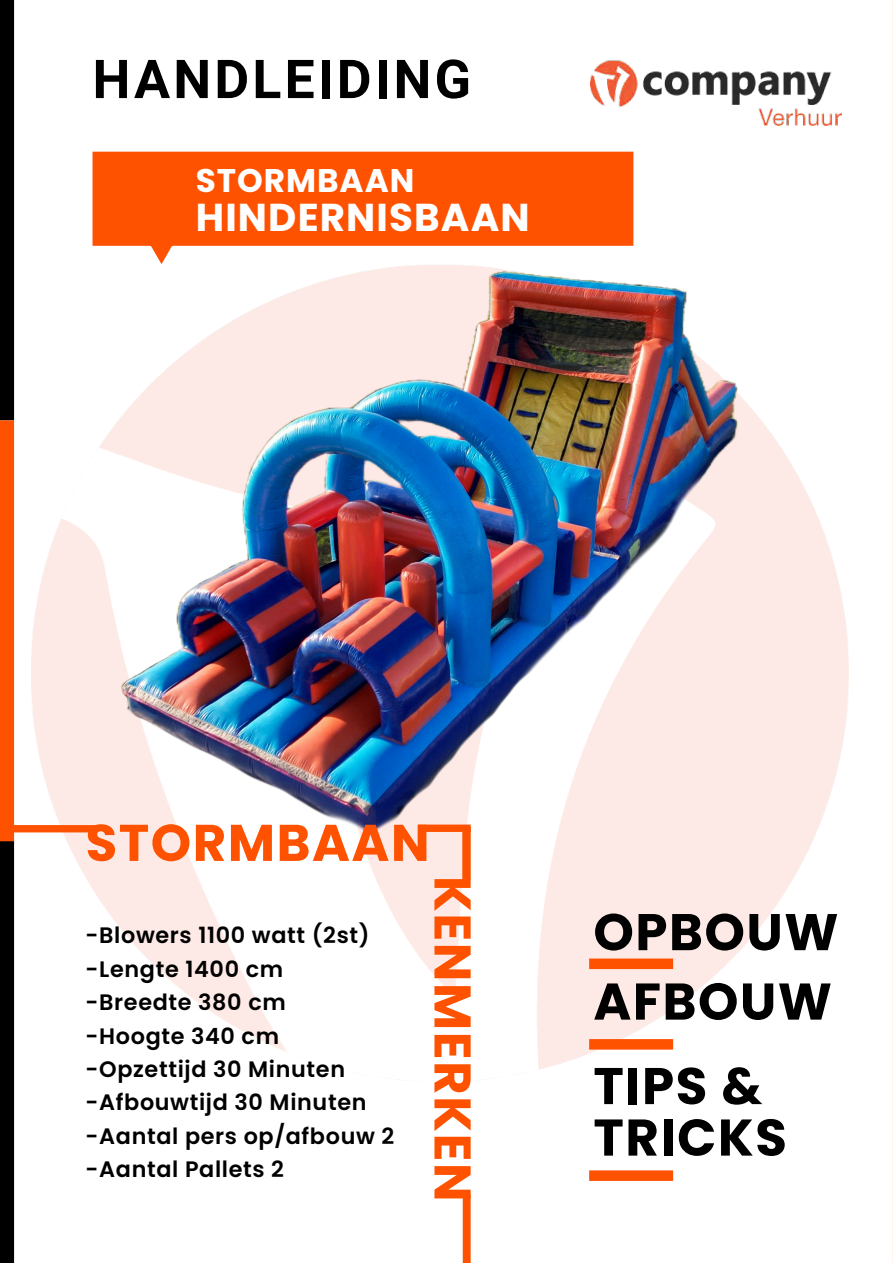
<style>
.page{position:relative;width:893px;height:1263px;background:#fff}
.page>*{position:absolute;margin:0;border:0;box-sizing:border-box;transform-origin:0 0}
.t1{font:700 53.7px "Roboto";letter-spacing:.06em;color:#000}
.t2{font:700 51.45px/69.4px "Poppins";letter-spacing:.03em;color:#000}
.t3{font:700 51.45px "Poppins";letter-spacing:.03em;color:#ff5200}
.t4{font:700 38.85px "Poppins";letter-spacing:.03em;color:#fff}
.t5{font:700 32.7px "Poppins";letter-spacing:.03em;color:#fff}
.t6{font:600 22.35px/33.5px "Poppins";letter-spacing:.03em;color:#000}
</style>
<div class="page">
<div style="left:0;top:841px;width:14px;height:422px;background:#000"></div>
<img style="left:0;top:0;width:893px;height:1034px">
<div style="left:418px;top:824px;width:53px;height:8px;background:#ff5200"></div>
<div style="left:462px;top:827px;width:9px;height:53px;background:#ff5200"></div>
<div style="left:4px;top:825px;width:92px;height:7px;background:#ff5200"></div>
<div style="left:463px;top:1195px;width:8px;height:68px;background:#ff5200"></div>
<div style="left:589px;top:958px;width:84px;height:11px;background:#ff5200"></div>
<div style="left:589px;top:1039px;width:84px;height:10px;background:#ff5200"></div>
<div style="left:589px;top:1170px;width:84px;height:11px;background:#ff5200"></div>
<h1 class="t1" style="left:93px;top:41px;width:380px">HANDLEIDING</h1>
<h3 class="t5" style="left:196px;top:162px;width:220px">STORMBAAN</h3>
<h3 class="t4" style="left:196px;top:195px;width:335px">HINDERNISBAAN</h3>
<h2 class="t3" style="left:86px;top:813px;width:346px">STORMBAAN</h2>
<p class="t6" style="left:86px;top:919px;width:310px">-Blowers 1100 watt (2st) -Lengte 1400 cm -Breedte 380 cm<br>-Hoogte 340 cm -Opzettijd 30 Minuten -Afbouwtijd 30 Minuten -Aantal pers op/afbouw 2 -Aantal Pallets 2</p>
<h2 class="t3" style="left:482px;top:876px;width:327px;rotate:90deg">KENMERKEN</h2>
<h2 class="t2" style="left:593px;top:898px;width:247px">OPBOUW<br>AFBOUW</h2>
<h2 class="t2" style="left:593px;top:1060px;width:195px;line-height:51.4px">TIPS &amp;<br>TRICKS</h2>
</div>
